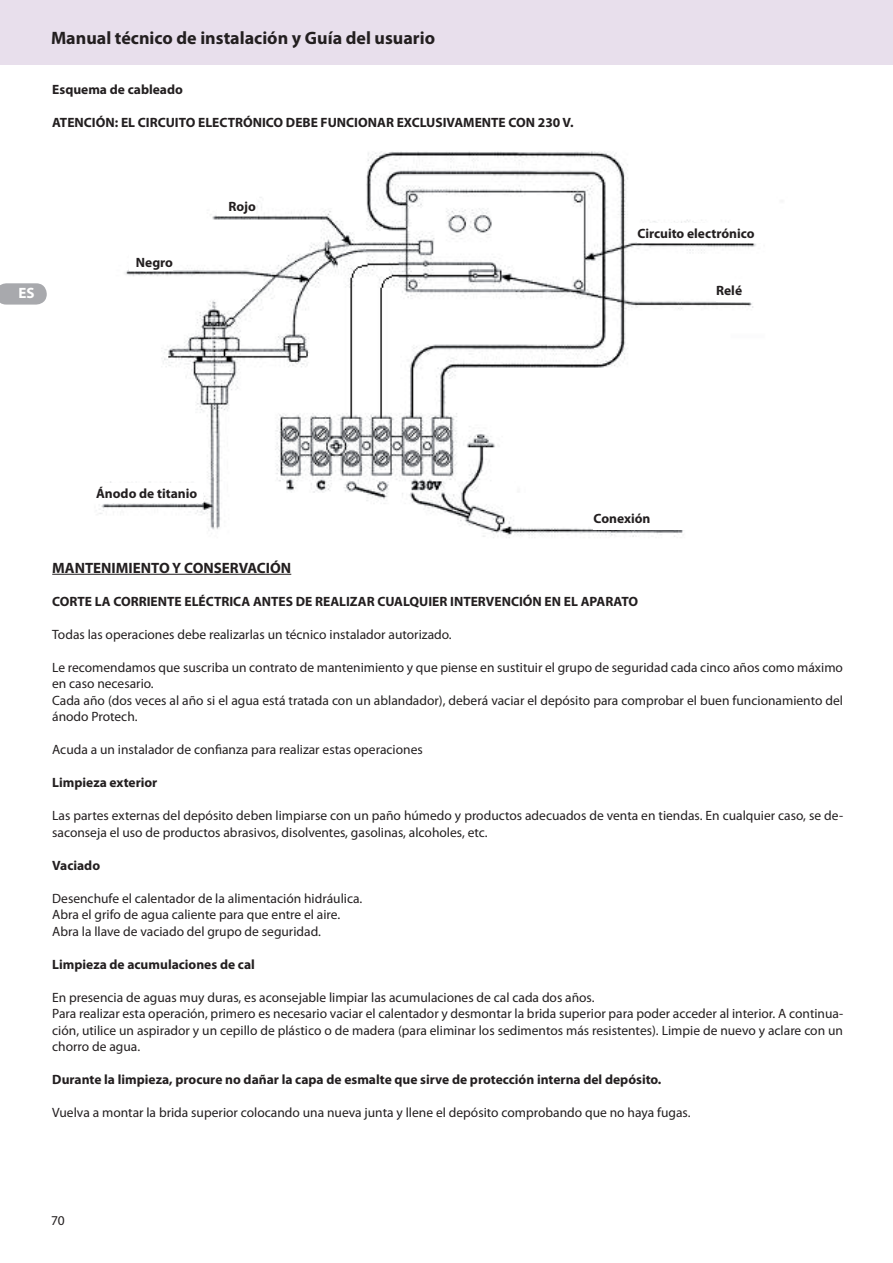
<style>
.page{position:relative;width:893px;height:1263px;background:#fff}
.page>*{position:absolute;margin:0;border:0;box-sizing:border-box;transform-origin:0 0}
.t1{font:700 18px "Myriad Pro";color:#231f20}
.t2{font:700 15px "Myriad Pro";color:#231f20}
.t3{font:700 15px "Myriad Pro";color:#fff}
.t4{font:13.5px/16.5px "Myriad Pro";color:#231f20}
.t5{font:700 13.5px "Myriad Pro";color:#231f20}
</style>
<div class="page">
<div style="left:0;top:0;width:893px;height:64px;background:#e8dfec"></div>
<svg style="left:0;top:283px;width:47px;height:22px"></svg>
<hr style="left:52px;top:574px;width:239px;height:1px;background:#231f20">
<img style="left:99px;top:151px;width:657px;height:387px">
<div style="left:218px;top:196px;width:38px;height:19px;background:#fff"></div>
<div style="left:129px;top:252px;width:44px;height:19px;background:#fff"></div>
<div style="left:96px;top:483px;width:107px;height:19px;background:#fff"></div>
<div style="left:594px;top:506px;width:92px;height:23px;background:#fff"></div>
<div style="left:716px;top:279px;width:39px;height:22px;background:#fff"></div>
<div style="left:637px;top:223px;width:128px;height:20px;background:#fff"></div>
<h1 class="t1" style="left:51px;top:26px;width:386px">Manual técnico de instalación y Guía del usuario</h1>
<p class="t5" style="left:52px;top:81px;width:132px">Esquema de cableado</p>
<p class="t5" style="left:52px;top:114px;width:523px">ATENCIÓN: EL CIRCUITO ELECTRÓNICO DEBE FUNCIONAR EXCLUSIVAMENTE CON 230 V.</p>
<p class="t3" style="left:19px;top:284px;width:18px">ES</p>
<p class="t5" style="left:136px;top:253px;width:39px">Negro</p>
<p class="t5" style="left:228px;top:197px;width:29px">Rojo</p>
<p class="t5" style="left:637px;top:225px;width:119px">Circuito electrónico</p>
<p class="t5" style="left:716px;top:282px;width:27px">Relé</p>
<p class="t5" style="left:96px;top:484px;width:103px">Ánodo de titanio</p>
<p class="t5" style="left:594px;top:509px;width:58px">Conexión</p>
<p class="t2" style="left:52px;top:558px;width:241px">MANTENIMIENTO Y CONSERVACIÓN</p>
<p class="t5" style="left:52px;top:592px;width:587px">CORTE LA CORRIENTE ELÉCTRICA ANTES DE REALIZAR CUALQUIER INTERVENCIÓN EN EL APARATO</p>
<p class="t4" style="left:52px;top:626px;width:401px">Todas las operaciones debe realizarlas un técnico instalador autorizado.</p>
<p class="t4" style="left:52px;top:659px;width:792px">Le recomendamos que suscriba un contrato de mantenimiento y que piense en sustituir el grupo de seguridad cada cinco años como máximo en caso necesario.<br>Cada año (dos veces al año si el agua está tratada con un ablandador), deberá vaciar el depósito para comprobar el buen funcionamiento del ánodo Protech.</p>
<p class="t4" style="left:52px;top:741px;width:372px">Acuda a un instalador de confianza para realizar estas operaciones</p>
<p class="t5" style="left:52px;top:774px;width:107px">Limpieza exterior</p>
<p class="t4" style="left:52px;top:807px;width:792px">Las partes externas del depósito deben limpiarse con un paño húmedo y productos adecuados de venta en tiendas. En cualquier caso, se de&shy;saconseja el uso de productos abrasivos, disolventes, gasolinas, alcoholes, etc.</p>
<p class="t5" style="left:52px;top:856px;width:49px">Vaciado</p>
<p class="t4" style="left:52px;top:890px;width:312px">Desenchufe el calentador de la alimentación hidráulica.<br>Abra el grifo de agua caliente para que entre el aire.<br>Abra la llave de vaciado del grupo de seguridad.</p>
<p class="t5" style="left:52px;top:955px;width:204px">Limpieza de acumulaciones de cal</p>
<p class="t4" style="left:52px;top:989px;width:792px">En presencia de aguas muy duras, es aconsejable limpiar las acumulaciones de cal cada dos años.<br>Para realizar esta operación, primero es necesario vaciar el calentador y desmontar la brida superior para poder acceder al interior. A continua&shy;ción, utilice un aspirador y un cepillo de plástico o de madera (para eliminar los sedimentos más resistentes). Limpie de nuevo y aclare con un chorro de agua.</p>
<p class="t5" style="left:52px;top:1071px;width:611px">Durante la limpieza, procure no dañar la capa de esmalte que sirve de protección interna del depósito.</p>
<p class="t4" style="left:52px;top:1104px;width:640px">Vuelva a montar la brida superior colocando una nueva junta y llene el depósito comprobando que no haya fugas.</p>
<p class="t4" style="left:51px;top:1212px;width:15px">70</p>
</div>
